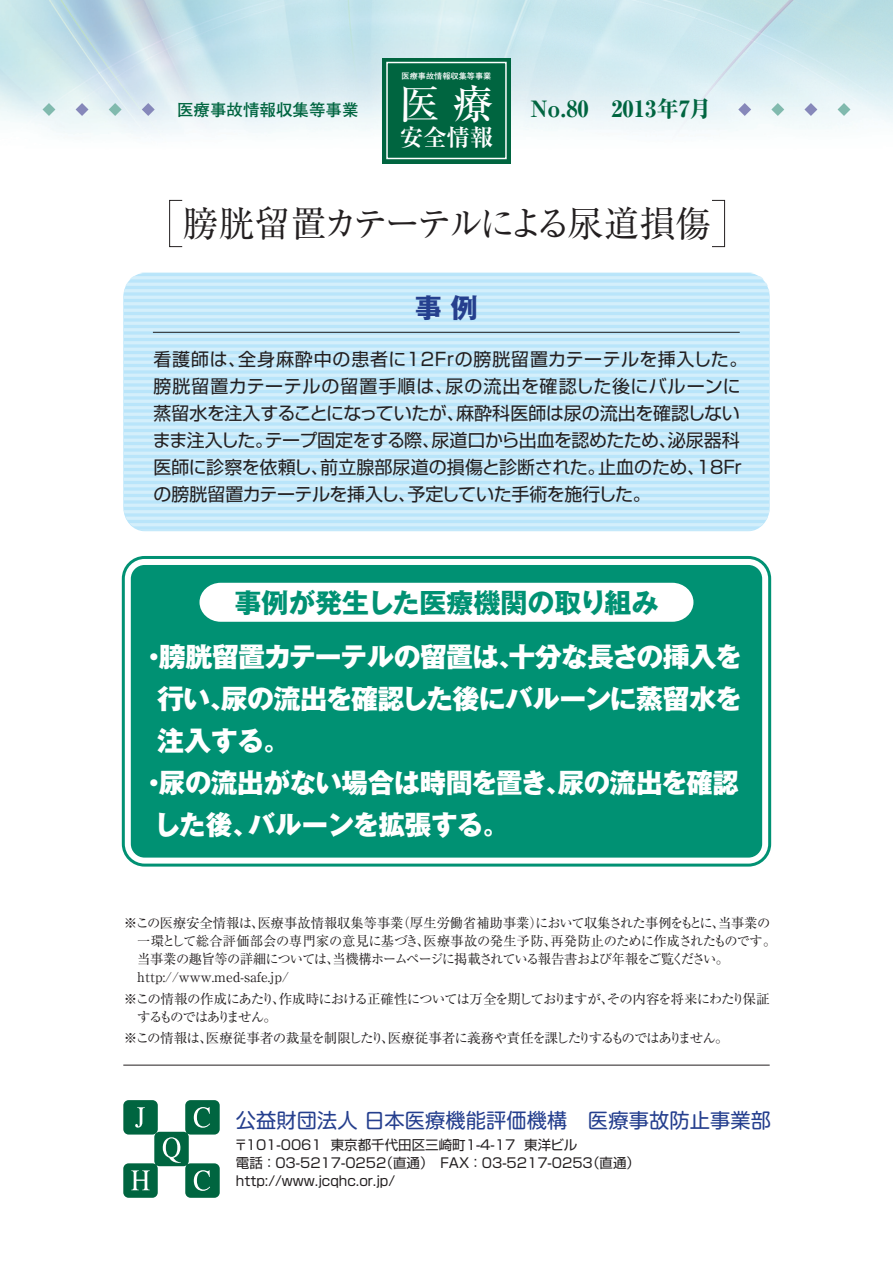
<style>
.page{position:relative;width:893px;height:1263px;background:#fff}
.page>*{position:absolute;margin:0;border:0;box-sizing:border-box;transform-origin:0 0}
.t1{font:40.35px "Ryumin Pro Medium 90 msp RKSJ H";color:#fff}
.t2{font:36px "Ryumin Pro Regular 90 msp RKSJ H";letter-spacing:-.11em;color:#231f20}
.t3{font:27px/54.2px "Gothic MB101 Pro Heavy 90 msp RKSJ H";letter-spacing:-.025em;color:#fff;text-align:center}
.t4{font:27px "Gothic MB101 Pro Bold 90 msp RKSJ H";color:#253f8e}
.t5{font:23.4px "Ryumin Pro Bold 90 msp RKSJ H";color:#fff}
.t6{font:22.5px "Ryumin Pro Heavy 90 msp RKSJ H";color:#006540}
.t7{font:20.25px "Shin M Go Pro Regular 90 msp RKSJ H";letter-spacing:.005em;color:#253f8e}
.t8{font:18px/27px "Shin Go Pro Regular 90 msp RKSJ H";color:#231f20}
.t9{font:16.5px "Futo Go B101 Pro Bold 90 msp RKSJ H";color:#006540}
.t10{font:13.5px/18px "Shin Go Pro Regular 90 msp RKSJ H";color:#231f20}
.t11{font:13.5px "Ryumin Pro Regular 90 msp RKSJ H";color:#231f20}
.t12{font:13.5px/18px "Ryumin Pro Regular 90 msp RKSJ H";letter-spacing:-.085em;color:#231f20}
.t13{font:13.5px "Ryumin Pro Regular 90 msp RKSJ H";letter-spacing:-.02em;color:#231f20}
.t14{font:13.5px "Ryumin Pro Regular 90 msp RKSJ H";letter-spacing:-.065em;color:#231f20}
.t15{font:13.5px "Ryumin Pro Regular 90 msp RKSJ H";letter-spacing:-.07em;color:#231f20}
.t16{font:8.1px "Futo Go B101 Pro Bold 90 msp RKSJ H";color:#fff}
.s1{font-family:"Gothic MB101 Pro Bold 90 msp RKSJ H";color:#009173}
</style>
<div class="page">
<img style="left:0;top:0;width:893px;height:1065px">
<div style="left:132px;top:566px;width:629px;height:290px;background:#009173;border-radius:12px"></div>
<div style="left:131px;top:565px;width:631px;height:292px;border:3px solid #009173;border-radius:12px"></div>
<div style="left:122px;top:556px;width:649px;height:310px;border:3px solid #009173;border-radius:21px"></div>
<div style="left:200px;top:583px;width:493px;height:39px;background:#fff"></div>
<div style="left:169px;top:200px;width:13px;height:47px;border:1px solid #231f20"></div>
<div style="left:712px;top:200px;width:13px;height:47px;border:1px solid #231f20"></div>
<svg style="left:109px;top:103px;width:13px;height:13px"></svg>
<svg style="left:43px;top:103px;width:12px;height:13px"></svg>
<svg style="left:142px;top:103px;width:13px;height:13px"></svg>
<svg style="left:76px;top:103px;width:13px;height:13px"></svg>
<svg style="left:771px;top:103px;width:13px;height:13px"></svg>
<svg style="left:804px;top:103px;width:13px;height:13px"></svg>
<svg style="left:738px;top:103px;width:13px;height:13px"></svg>
<svg style="left:837px;top:103px;width:13px;height:13px"></svg>
<div style="left:382px;top:58px;width:129px;height:105px;background:#006540"></div>
<div style="left:386px;top:62px;width:121px;height:97px;border:1px solid #fff"></div>
<hr style="left:123px;top:1065px;width:647px;height:1px;background:#231f20">
<svg style="left:123px;top:1100px;width:97px;height:98px"></svg>
<svg style="left:124px;top:272px;width:646px;height:258px;background:#c6e9fa"></svg>
<hr style="left:153px;top:332px;width:587px;height:1px;background:#231f20">
<p class="t9" style="left:177px;top:103px;width:183px">医療事故情報収集等事業</p>
<p class="t16" style="left:402px;top:73px;width:91px">医療事故情報収集等事業</p>
<p class="t1" style="left:399px;top:89px;width:96px">医 療</p>
<p class="t5" style="left:400px;top:129px;width:95px">安全情報</p>
<p class="t6" style="left:531px;top:100px;width:182px">No.80　2013年7月</p>
<p class="t2" style="left:183px;top:210px;width:530px">膀胱留置カテーテルによる尿道損傷</p>
<p class="t4" style="left:415px;top:298px;width:64px">事 例</p>
<p class="t8" style="left:153px;top:348px;width:596px">看護師は、全身麻酔中の患者に１２Ｆｒの膀胱留置カテーテルを挿入した。膀胱留置カテーテルの留置手順は、尿の流出を確認した後にバルーンに蒸留水を注入することになっていたが、麻酔科医師は尿の流出を確認しないまま注入した。テープ固定をする際、尿道口から出血を認めたため、泌尿器科医師に診察を依頼し、前立腺部尿道の損傷と診断された。止血のため、１８Ｆｒの膀胱留置カテーテルを挿入し、予定していた手術を施行した。</p>
<p class="t3" style="left:140px;top:579px;width:603px"><span class="s1">事例が発生した医療機関の取り組み<br></span>・膀胱留置カテーテルの留置は、十分な長さの挿入を</p>
<p class="t3" style="left:157px;top:675px;width:586px">行い、尿の流出を確認した後にバルーンに蒸留水を</p>
<p class="t3" style="left:157px;top:717px;width:135px">注入する。</p>
<p class="t3" style="left:140px;top:759px;width:600px">・尿の流出がない場合は時間を置き、尿の流出を確認</p>
<p class="t3" style="left:154px;top:801px;width:356px">した後、バルーンを拡張する。</p>
<p class="t11" style="left:124px;top:918px;width:648px">※この医療安全情報は、医療事故情報収集等事業（厚生労働省補助事業）において収集された事例をもとに、当事業の</p>
<p class="t13" style="left:137px;top:936px;width:640px">一環として総合評価部会の専門家の意見に基づき、医療事故の発生予防、再発防止のために作成されたものです。</p>
<p class="t15" style="left:137px;top:954px;width:594px">当事業の趣旨等の詳細については、当機構ホームページに掲載されている報告書および年報をご覧ください。</p>
<p class="t11" style="left:124px;top:972px;width:167px">　http://www.med-safe.jp/</p>
<p class="t12" style="left:137px;top:992px;width:634px;text-indent:-13px">※この情報の作成にあたり、作成時における正確性については万全を期しておりますが、その内容を将来にわたり保証するものではありません。</p>
<p class="t14" style="left:124px;top:1033px;width:606px">※この情報は、医療従事者の裁量を制限したり、医療従事者に義務や責任を課したりするものではありません。</p>
<p class="t7" style="left:236px;top:1112px;width:537px">公益財団法人 日本医療機能評価機構　医療事故防止事業部</p>
<p class="t10" style="left:234px;top:1138px;width:408px">〒101-0061 東京都千代田区三崎町1-4-17 東洋ビル<br>電話 ：03-5217-0252（直通）　ＦＡＸ ：03-5217-0253（直通）http://www.jcqhc.or.jp/</p>
</div>
